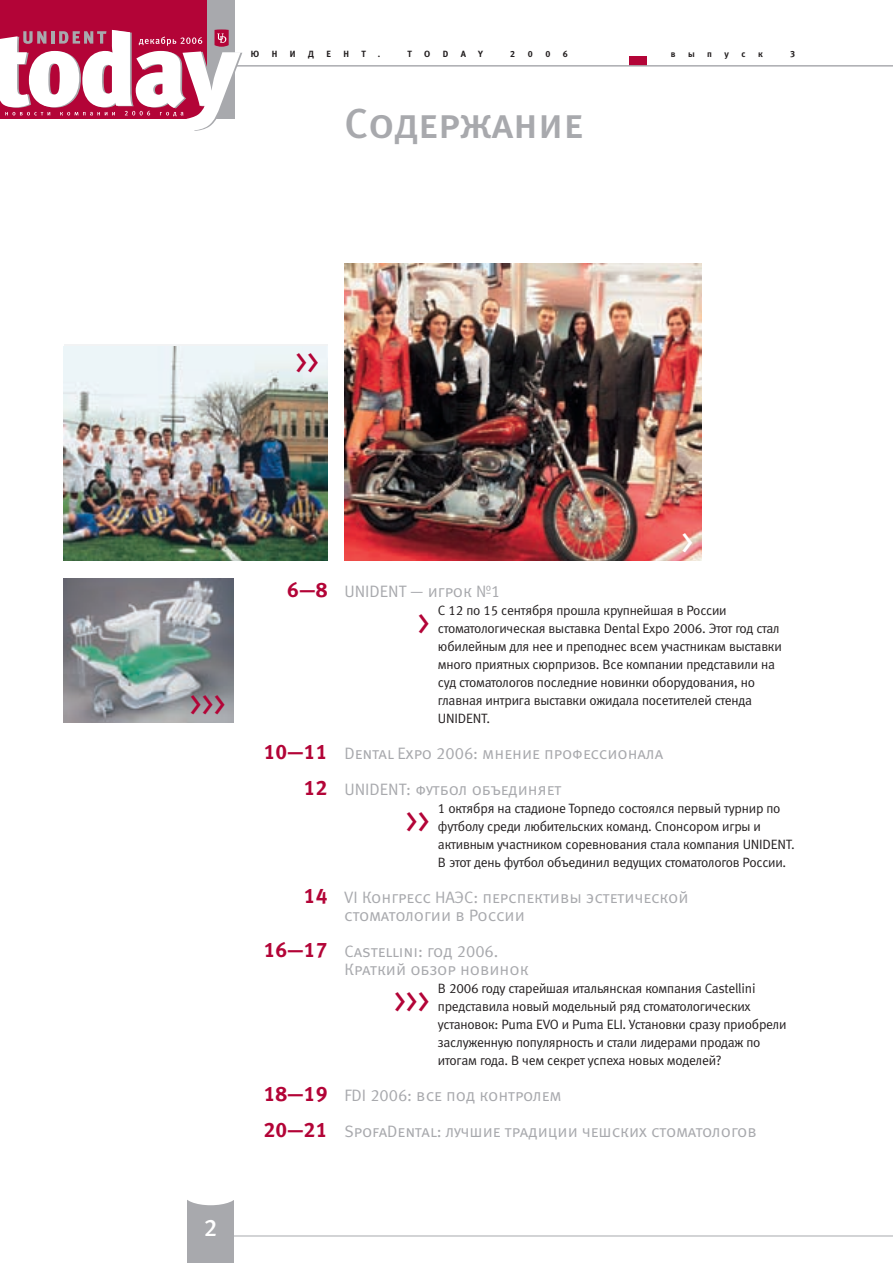
<style>
.page{position:relative;width:893px;height:1263px;background:#fff}
.page>*{position:absolute;margin:0;border:0;box-sizing:border-box;transform-origin:0 0}
.t1{font:42px "Meta Medium Caps LFC";color:#a8a9ad}
.t2{font:37.5px "Meta Normal LFC";color:#b30437}
.t3{font:37.5px "Meta Normal LFC";color:#fff}
.t4{font:24px "Meta Medium LFC";color:#fff}
.t5{font:16.5px/36px "Meta Normal Caps LFC";color:#a8a9ad}
.t6{font:13.5px/18px "Meta Normal LFC";letter-spacing:-.015em;color:#231f20}
.t7{font:9px "Meta Bold LFC";color:#231f20}
.s1{font-family:"Meta Bold LFC";font-size:21px;color:#b30437}
</style>
<div class="page">
<div style="left:629px;top:57px;width:17px;height:9px;background:#b30437"></div>
<hr style="left:0;top:65px;width:893px;height:1px;background:#a8a9ad">
<hr style="left:234px;top:1235px;width:659px;height:1px;background:#a8a9ad">
<div style="left:187px;top:1191px;width:47px;height:72px;background:#a8a9ad"></div>
<div style="left:0;top:0;width:235px;height:119px;background:#b30437"></div>
<div style="left:208px;top:0;width:27px;height:119px;background:#a8a9ad"></div>
<svg style="left:0;top:29px;width:242px;height:102px"></svg>
<div style="left:184px;top:1184px;width:53px;height:21px;background:#fff;border-radius:50%"></div>
<img style="left:344px;top:264px;width:358px;height:297px">
<img style="left:64px;top:346px;width:263px;height:215px">
<img style="left:64px;top:579px;width:170px;height:144px">
<p class="t7" style="left:251px;top:51px;width:10px">Ю</p>
<p class="t7" style="left:272px;top:51px;width:7px">Н</p>
<p class="t7" style="left:290px;top:51px;width:7px">И</p>
<p class="t7" style="left:308px;top:51px;width:7px">Д</p>
<p class="t7" style="left:327px;top:51px;width:6px">Е</p>
<p class="t7" style="left:344px;top:51px;width:7px">Н</p>
<p class="t7" style="left:362px;top:51px;width:6px">Т</p>
<p class="t7" style="left:378px;top:51px;width:4px">.</p>
<p class="t7" style="left:407px;top:51px;width:6px">T</p>
<p class="t7" style="left:424px;top:51px;width:8px">O</p>
<p class="t7" style="left:443px;top:51px;width:7px">D</p>
<p class="t7" style="left:461px;top:51px;width:7px">A</p>
<p class="t7" style="left:478px;top:51px;width:6px">Y</p>
<p class="t7" style="left:510px;top:51px;width:7px">2</p>
<p class="t7" style="left:528px;top:51px;width:7px">0</p>
<p class="t7" style="left:545px;top:51px;width:7px">0</p>
<p class="t7" style="left:563px;top:51px;width:7px">6</p>
<p class="t7" style="left:671px;top:51px;width:6px">в</p>
<p class="t7" style="left:688px;top:51px;width:8px">ы</p>
<p class="t7" style="left:707px;top:51px;width:6px">п</p>
<p class="t7" style="left:725px;top:51px;width:6px">у</p>
<p class="t7" style="left:741px;top:51px;width:6px">с</p>
<p class="t7" style="left:758px;top:51px;width:6px">к</p>
<p class="t7" style="left:790px;top:51px;width:7px">3</p>
<h1 class="t1" style="left:344px;top:109px;width:240px">Содержание</h1>
<h2 class="t2" style="left:295px;top:348px;width:25px">&gt;&gt;</h2>
<h2 class="t2" style="left:190px;top:690px;width:37px">&gt;&gt;&gt;</h2>
<h3 class="t4" style="left:204px;top:1219px;width:15px">2</h3>
<h2 class="t3" style="left:681px;top:528px;width:13px">&gt;</h2>
<p class="t5" style="left:287px;top:575px;width:215px"><span class="s1">6—8</span> UNIDENT — игрок №1</p>
<p class="t6" style="left:438px;top:602px;width:345px">С 12 по 15 сентября прошла крупнейшая в России стоматологическая выставка Dental Expo 2006. Этот год стал юбилейным для нее и преподнес всем участникам выставки много приятных сюрпризов. Все компании представили на суд стоматологов последние новинки оборудования, но главная интрига выставки ожидала посетителей стенда UNIDENT.</p>
<p class="t5" style="left:304px;top:737px;width:361px;text-indent:-40px"><span class="s1">10—11</span> Dental Expo 2006: мнение профессионала<br><span class="s1">12</span> UNIDENT: футбол объединяет</p>
<p class="t6" style="left:438px;top:800px;width:358px">1 октября на стадионе Торпедо состоялся первый турнир по футболу среди любительских команд. Спонсором игры и активным участником соревнования стала компания UNIDENT.<br>В этот день футбол объединил ведущих стоматологов России.</p>
<p class="t5" style="left:344px;top:890px;width:346px;line-height:18px;text-indent:-40px"><span class="s1">14</span> VI Конгресс НАЭС: перспективы эстетической стоматологии в России</p>
<p class="t5" style="left:344px;top:944px;width:186px;line-height:18px;text-indent:-81px"><span class="s1">16—17</span> Castellini: год 2006.<br>Краткий обзор новинок</p>
<p class="t6" style="left:438px;top:980px;width:350px">В 2006 году старейшая итальянская компания Castellini представила новый модельный ряд стоматологических установок: Puma EVO и Puma ELI. Установки сразу приобрели заслуженную популярность и стали лидерами продаж по итогам года. В чем секрет успеха новых моделей?</p>
<p class="t5" style="left:264px;top:1079px;width:495px"><span class="s1">18—19</span> FDI 2006: все под контролем<br><span class="s1">20—21</span> SpofaDental: лучшие традиции чешских стоматологов</p>
<h2 class="t2" style="left:418px;top:609px;width:13px">&gt;</h2>
<h2 class="t2" style="left:406px;top:807px;width:25px">&gt;&gt;</h2>
<h2 class="t2" style="left:394px;top:987px;width:37px">&gt;&gt;&gt;</h2>
</div>
